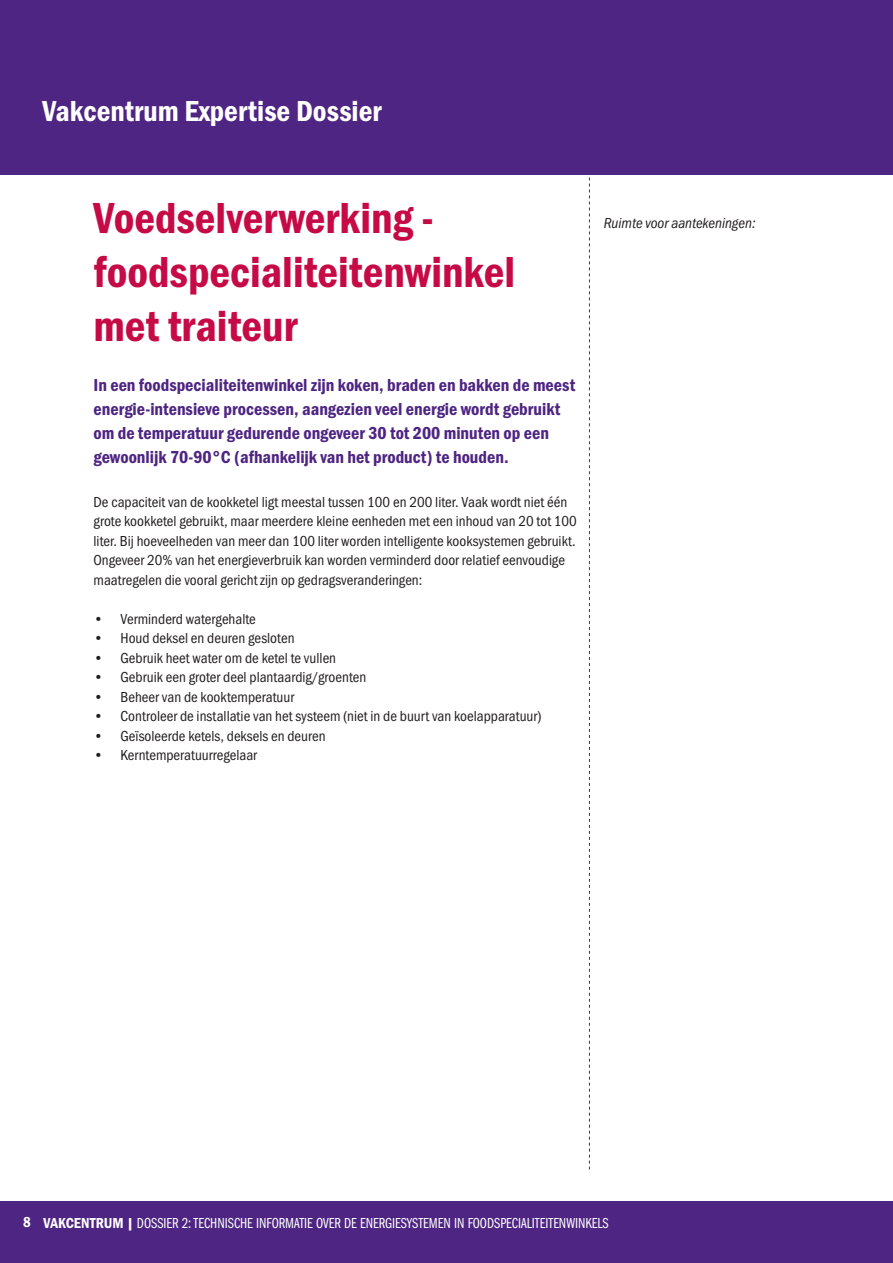
<style>
.page{position:relative;width:893px;height:1263px;background:#fff}
.page>*{position:absolute;margin:0;border:0;box-sizing:border-box;transform-origin:0 0}
.t1{font:45px/54px "Franklin Gothic URW Con Dem";color:#c60a45}
.t2{font:30px "Franklin Gothic URW Con Dem";color:#fff}
.t3{font:18px/24px "Franklin Gothic URW Con Dem";color:#4e2582}
.t4{font:15px/19.5px "Franklin Gothic URW Cond";color:#231f20}
.t5{font:15px "Franklin Gothic LT Pro Bk Cm";color:#fff}
.t6{font:15px "Franklin Gothic URW Con Boo Ita";color:#231f20}
.s1{font-family:"Franklin Gothic URW Con Dem"}
</style>
<div class="page">
<svg style="left:589px;top:177px;width:1px;height:992px"></svg>
<div style="left:0;top:1201px;width:893px;height:62px;background:#4e2582"></div>
<div style="left:0;top:0;width:893px;height:175px;background:#4e2582"></div>
<h2 class="t2" style="left:43px;top:91px;width:341px">Vakcentrum Expertise Dossier</h2>
<h1 class="t1" style="left:94px;top:189px;width:423px">Voedselverwerking - foodspecialiteitenwinkel met traiteur</h1>
<p class="t3" style="left:94px;top:372px;width:483px">In een foodspecialiteitenwinkel zijn koken, braden en bakken de meest energie-intensieve processen, aangezien veel energie wordt gebruikt om de temperatuur gedurende ongeveer 30 tot 200 minuten op een gewoonlijk 70-90°C (afhankelijk van het product) te houden.</p>
<p class="t4" style="left:94px;top:491px;width:485px">De capaciteit van de kookketel ligt meestal tussen 100 en 200 liter. Vaak wordt niet één grote kookketel gebruikt, maar meerdere kleine eenheden met een inhoud van 20 tot 100 liter. Bij hoeveelheden van meer dan 100 liter worden intelligente kooksystemen gebruikt.<br>Ongeveer 20% van het energieverbruik kan worden verminderd door relatief eenvoudige maatregelen die vooral gericht zijn op gedragsveranderingen:</p>
<p class="t4" style="left:94px;top:608px;width:164px">• Verminderd watergehalte</p>
<p class="t4" style="left:94px;top:627px;width:203px">• Houd deksel en deuren gesloten</p>
<p class="t4" style="left:94px;top:647px;width:244px">• Gebruik heet water om de ketel te vullen</p>
<p class="t4" style="left:94px;top:666px;width:274px">• Gebruik een groter deel plantaardig/groenten</p>
<p class="t4" style="left:94px;top:686px;width:202px">• Beheer van de kooktemperatuur</p>
<p class="t4" style="left:94px;top:705px;width:449px">• Controleer de installatie van het systeem (niet in de buurt van koelapparatuur)</p>
<p class="t4" style="left:94px;top:725px;width:234px">• Geïsoleerde ketels, deksels en deuren</p>
<p class="t4" style="left:94px;top:744px;width:165px">• Kerntemperatuurregelaar</p>
<p class="t6" style="left:604px;top:214px;width:153px">Ruimte voor aantekeningen:</p>
<p class="t5" style="left:23px;top:1214px;width:587px"><span class="s1">8 VAKCENTRUM |</span> DOSSIER 2: TECHNISCHE INFORMATIE OVER DE ENERGIESYSTEMEN IN FOODSPECIALITEITENWINKELS</p>
</div>
